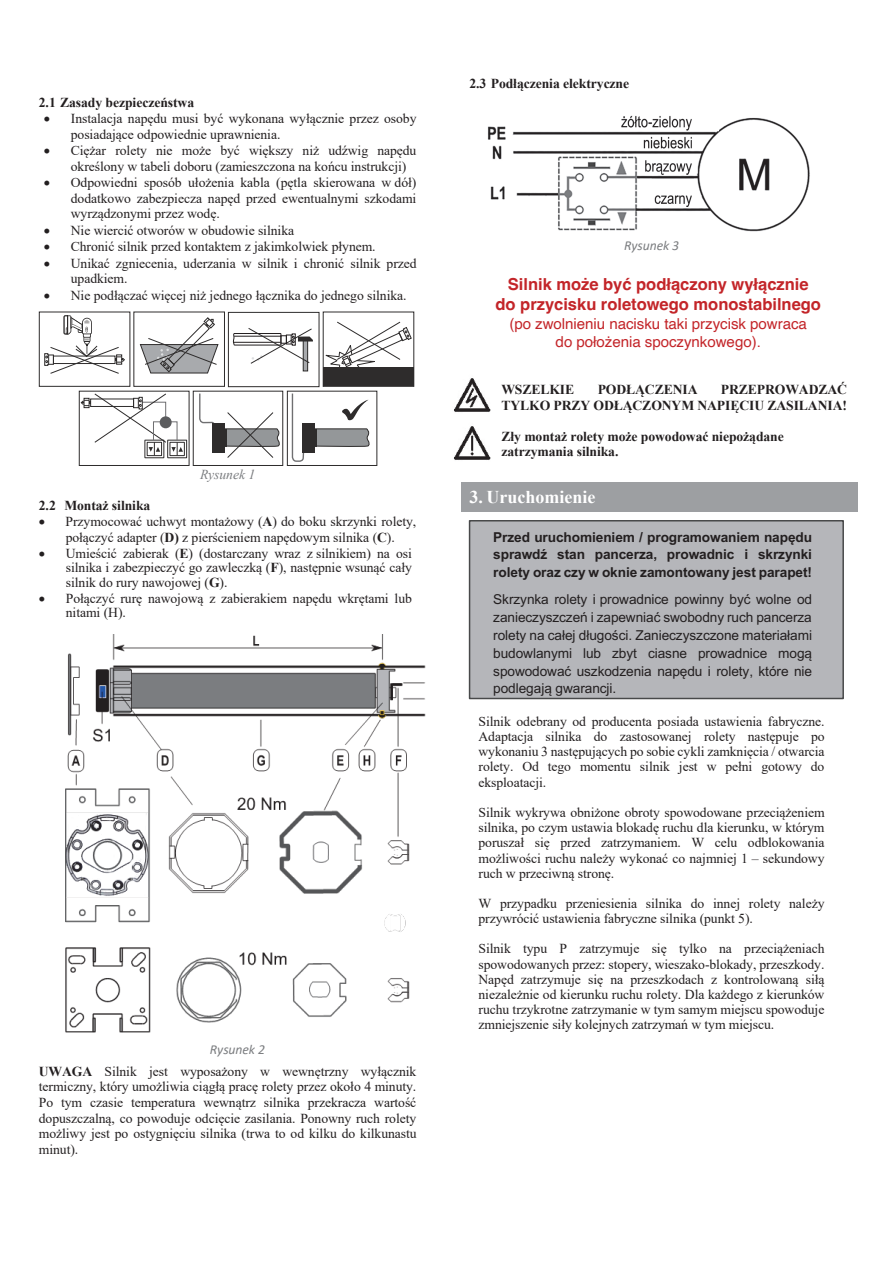
<style>
.page{position:relative;width:893px;height:1263px;background:#fff}
.page>*{position:absolute;margin:0;border:0;box-sizing:border-box;transform-origin:0 0}
.t1{font:700 18px "Times New Roman";color:#fff}
.t2{font:700 16.5px/19.8px "Helvetica";color:#c32529;text-align:center}
.t3{font:15.15px/18px "Helvetica";letter-spacing:-.005em;color:#c32529;text-align:center}
.t4{font:13.65px/15.1px "Times New Roman";letter-spacing:-.005em;color:#231f20;text-align:justify}
.t5{font:13.65px/17.9px "Arial";letter-spacing:-.005em;color:#231f20;text-align:justify}
.t6{font:700 13.65px/15.5px "Times New Roman";letter-spacing:-.005em;color:#231f20;text-align:right}
.t7{font:700 13.65px/17.9px "Arial";letter-spacing:-.005em;color:#231f20;text-align:justify}
.t8{font:italic 13.65px "Calibri";letter-spacing:-.005em;color:#7b7d80}
.t9{font:italic 13.65px "Times New Roman";letter-spacing:-.005em;color:#7b7d80}
.s1{font-weight:700}
</style>
<div class="page">
<div style="left:461px;top:482px;width:396px;height:30px;background:#9d9fa2"></div>
<div style="left:39px;top:312px;width:91px;height:75px;border:1px solid #2e2c2c"></div>
<svg style="left:44px;top:315px;width:81px;height:59px"></svg>
<div style="left:134px;top:312px;width:91px;height:75px;border:1px solid #2e2c2c"></div>
<svg style="left:139px;top:317px;width:80px;height:57px"></svg>
<div style="left:323px;top:312px;width:91px;height:75px;border:1px solid #2e2c2c"></div>
<div style="left:323px;top:367px;width:91px;height:19px;background:#2e2c2c"></div>
<svg style="left:322px;top:321px;width:90px;height:54px"></svg>
<div style="left:79px;top:391px;width:110px;height:75px;border:1px solid #2e2c2c"></div>
<div style="left:167px;top:440px;width:20px;height:18px;border:1px solid #2e2c2c"></div>
<div style="left:170px;top:442px;width:15px;height:14px;border:1px solid #2e2c2c"></div>
<div style="left:145px;top:440px;width:19px;height:18px;border:1px solid #2e2c2c"></div>
<svg style="left:81px;top:393px;width:102px;height:63px"></svg>
<div style="left:153px;top:421px;width:24px;height:19px;border:1px solid #6f6f71"></div>
<div style="left:160px;top:416px;width:12px;height:12px;background:#5b5c5e;border-radius:50%"></div>
<svg style="left:199px;top:393px;width:15px;height:31px"></svg>
<div style="left:193px;top:391px;width:90px;height:75px;border:1px solid #2e2c2c"></div>
<div style="left:212px;top:423px;width:13px;height:29px;background:#2e2c2c"></div>
<svg style="left:223px;top:412px;width:57px;height:46px"></svg>
<div style="left:287px;top:391px;width:90px;height:75px;border:1px solid #2e2c2c"></div>
<svg style="left:291px;top:392px;width:14px;height:70px"></svg>
<svg style="left:315px;top:428px;width:55px;height:19px"></svg>
<div style="left:305px;top:429px;width:11px;height:17px;background:#2e2c2c"></div>
<div style="left:302px;top:423px;width:13px;height:29px;background:#2e2c2c"></div>
<svg style="left:342px;top:399px;width:27px;height:22px"></svg>
<div style="left:228px;top:312px;width:91px;height:75px;border:1px solid #2e2c2c"></div>
<div style="left:303px;top:338px;width:5px;height:33px;background:#a8aaad"></div>
<div style="left:303px;top:338px;width:5px;height:33px;border:1px solid #2e2c2c"></div>
<svg style="left:233px;top:333px;width:2px;height:13px"></svg>
<hr style="left:234px;top:333px;width:47px;height:1px;background:#231f20">
<hr style="left:234px;top:345px;width:47px;height:1px;background:#231f20">
<hr style="left:234px;top:336px;width:47px;height:1px;background:#231f20">
<hr style="left:234px;top:342px;width:47px;height:1px;background:#231f20">
<svg style="left:248px;top:328px;width:65px;height:36px"></svg>
<img style="left:66px;top:635px;width:360px;height:398px">
<img style="left:487px;top:115px;width:323px;height:117px">
<img style="left:454px;top:378px;width:37px;height:34px">
<div style="left:470px;top:521px;width:373px;height:178px;background:#b5b6ba"></div>
<div style="left:469px;top:520px;width:375px;height:179px;border:1px solid #48494a"></div>
<img style="left:454px;top:426px;width:37px;height:34px">
<p class="t6" style="left:39px;top:94px;width:157px">2.1 Zasady bezpieczeństwa</p>
<p class="t4" style="left:71px;top:111px;width:347px;text-indent:-27px">• Instalacja napędu musi być wykonana wyłącznie przez osoby posiadające odpowiednie uprawnienia.</p>
<p class="t4" style="left:71px;top:143px;width:347px;text-indent:-27px">• Ciężar rolety nie może być większy niż udźwig napędu określony w tabeli doboru (zamieszczona na końcu instrukcji)</p>
<p class="t4" style="left:71px;top:175px;width:347px;text-indent:-27px">• Odpowiedni sposób ułożenia kabla (pętla skierowana w dół) dodatkowo zabezpiecza napęd przed ewentualnymi szkodami wyrządzonymi przez wodę.</p>
<p class="t4" style="left:44px;top:222px;width:252px">• Nie wiercić otworów w obudowie silnika</p>
<p class="t4" style="left:44px;top:239px;width:333px">• Chronić silnik przed kontaktem z jakimkolwiek płynem.</p>
<p class="t4" style="left:71px;top:255px;width:347px;text-indent:-27px">• Unikać zgniecenia, uderzania w silnik i chronić silnik przed upadkiem.</p>
<p class="t4" style="left:44px;top:287px;width:364px">• Nie podłączać więcej niż jednego łącznika do jednego silnika.</p>
<p class="t9" style="left:200px;top:465px;width:57px">Rysunek 1</p>
<p class="t6" style="left:39px;top:497px;width:113px">2.2 Montaż silnika</p>
<p class="t4" style="left:39px;top:513px;width:379px;text-align:center">• Przymocować uchwyt montażowy (<span class="s1">A</span>) do boku skrzynki rolety, połączyć adapter (<span class="s1">D)</span> z pierścieniem napędowym silnika (<span class="s1">C</span>).</p>
<p class="t4" style="left:66px;top:545px;width:348px;line-height:14.7px;text-indent:-27px">• Umieścić zabierak (<span class="s1">E</span>) (dostarczany wraz z silnikiem) na osi silnika i zabezpieczyć go zawleczką (<span class="s1">F</span>), następnie wsunąć cały silnik do rury nawojowej (<span class="s1">G</span>).</p>
<p class="t4" style="left:66px;top:591px;width:347px;line-height:14.4px;text-indent:-27px">• Połączyć rurę nawojową z zabierakiem napędu wkrętami lub nitami (H).</p>
<p class="t8" style="left:210px;top:1040px;width:57px">Rysunek 2</p>
<p class="t4" style="left:39px;top:1063px;width:379px;line-height:15.6px"><span class="s1">UWAGA</span> Silnik jest wyposażony w wewnętrzny wyłącznik termiczny, który umożliwia ciągłą pracę rolety przez około 4 minuty.<br>Po tym czasie temperatura wewnątrz silnika przekracza wartość dopuszczalną, co powoduje odcięcie zasilania. Ponowny ruch rolety możliwy jest po ostygnięciu silnika (trwa to od kilku do kilkunastu minut).</p>
<p class="t6" style="left:469px;top:75px;width:161px">2.3 Podłączenia elektryczne</p>
<p class="t8" style="left:624px;top:236px;width:57px">Rysunek 3</p>
<p class="t2" style="left:495px;top:276px;width:327px">Silnik może być podłączony wyłącznie<br>do przycisku roletowego monostabilnego</p>
<p class="t3" style="left:509px;top:315px;width:299px">(po zwolnieniu nacisku taki przycisk powraca do położenia spoczynkowego).</p>
<p class="t6" style="left:501px;top:382px;width:74px">WSZELKIE</p>
<p class="t6" style="left:598px;top:382px;width:101px">PODŁĄCZENIA</p>
<p class="t6" style="left:501px;top:382px;width:347px">PRZEPROWADZAĆ<br>TYLKO PRZY ODŁĄCZONYM NAPIĘCIU ZASILANIA!</p>
<p class="t6" style="left:501px;top:428px;width:284px;text-align:left">Zły montaż rolety może powodować niepożądane zatrzymania silnika.</p>
<p class="t1" style="left:469px;top:484px;width:128px">3. Uruchomienie</p>
<p class="t7" style="left:493px;top:528px;width:320px">Przed uruchomieniem / programowaniem napędu sprawdź stan pancerza, prowadnic i skrzynki rolety oraz czy w oknie zamontowany jest parapet!</p>
<p class="t5" style="left:493px;top:590px;width:320px">Skrzynka rolety i prowadnice powinny być wolne od zanieczyszczeń i zapewniać swobodny ruch pancerza rolety na całej długości. Zanieczyszczone materiałami budowlanymi lub zbyt ciasne prowadnice mogą spowodować uszkodzenia napędu i rolety, które nie podlegają gwarancji.</p>
<p class="t4" style="left:478px;top:713px;width:348px">Silnik odebrany od producenta posiada ustawienia fabryczne.<br>Adaptacja silnika do zastosowanej rolety następuje po wykonaniu 3 następujących po sobie cykli zamknięcia / otwarcia rolety. Od tego momentu silnik jest w pełni gotowy do eksploatacji.</p>
<p class="t4" style="left:478px;top:804px;width:348px">Silnik wykrywa obniżone obroty spowodowane przeciążeniem silnika, po czym ustawia blokadę ruchu dla kierunku, w którym poruszał się przed zatrzymaniem. W celu odblokowania możliwości ruchu należy wykonać co najmniej 1 – sekundowy ruch w przeciwną stronę.</p>
<p class="t4" style="left:478px;top:895px;width:348px">W przypadku przeniesienia silnika do innej rolety należy przywrócić ustawienia fabryczne silnika (punkt 5).</p>
<p class="t4" style="left:478px;top:941px;width:348px">Silnik typu P zatrzymuje się tylko na przeciążeniach spowodowanych przez: stopery, wieszako-blokady, przeszkody.<br>Napęd zatrzymuje się na przeszkodach z kontrolowaną siłą niezależnie od kierunku ruchu rolety. Dla każdego z kierunków ruchu trzykrotne zatrzymanie w tym samym miejscu spowoduje zmniejszenie siły kolejnych zatrzymań w tym miejscu.</p>
</div>
